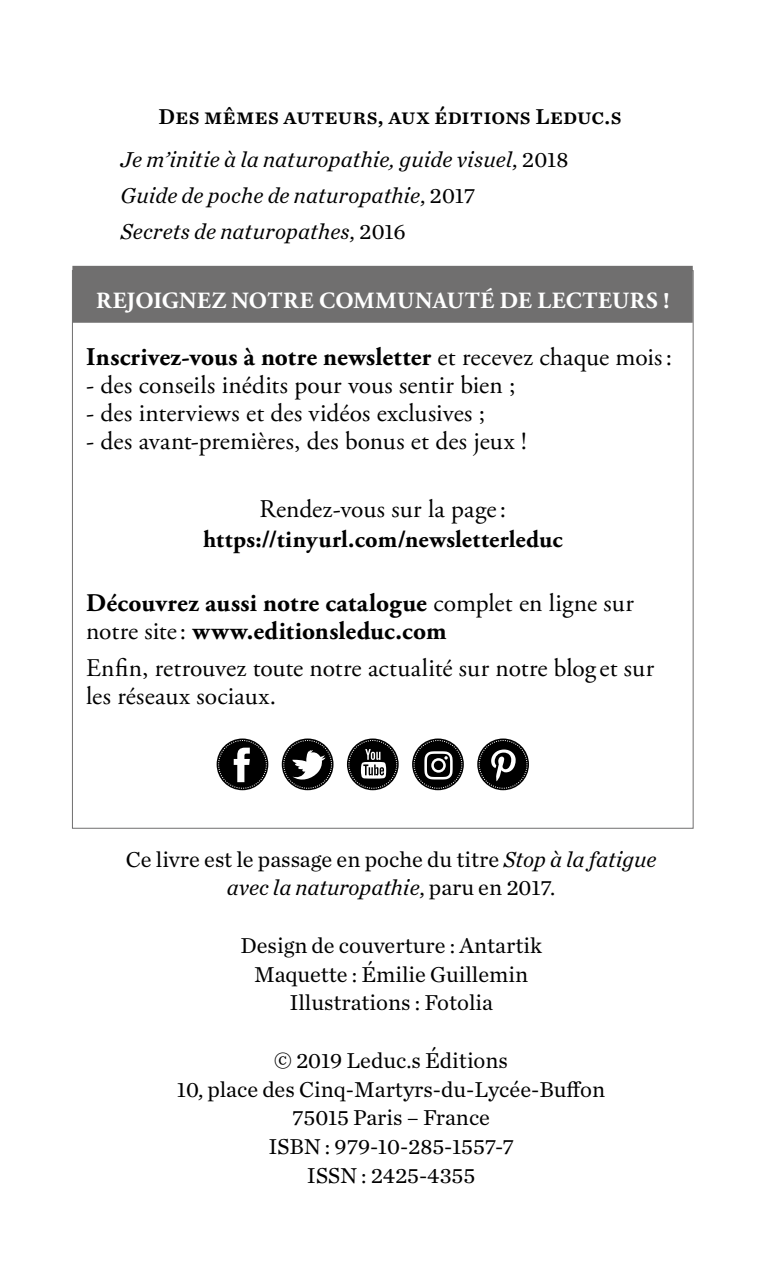
<style>
.page{position:relative;width:780px;height:1262px;background:#fff}
.page>*{position:absolute;margin:0;border:0;box-sizing:border-box;transform-origin:0 0}
.t1{font:25.5px/27.8px "Adobe Garamond Pro";letter-spacing:.005em;color:#000}
.t2{font:700 25.5px/27.8px "Adobe Garamond Pro";letter-spacing:.01em;color:#000}
.t3{font:700 24.25px "Adobe Garamond Pro";letter-spacing:.01em;color:#000}
.t4{font:700 23.25px "Adobe Garamond Pro";letter-spacing:.03em;color:#fff}
.t5{font:22.5px/28.8px "Chronicle Text G1";color:#000;text-align:center}
.t6{font:italic 22.5px/36.2px "Chronicle Text G1";letter-spacing:.005em;color:#000}
.t7{font:22.5px "Chronicle Text G1 Semi";letter-spacing:.015em;color:#000}
.s1{font-style:normal}
.s2{font-weight:400}
.s3{font-style:italic}
</style>
<div class="page">
<div style="left:72px;top:266px;width:620px;height:57px;background:#706f6f"></div>
<svg style="left:216px;top:738px;width:52px;height:52px"></svg>
<div style="left:218px;top:740px;width:49px;height:48px;border:1px dashed #fff;border-radius:50%"></div>
<svg style="left:234px;top:747px;width:16px;height:35px"></svg>
<svg style="left:282px;top:738px;width:51px;height:52px"></svg>
<div style="left:283px;top:740px;width:49px;height:48px;border:1px dashed #fff;border-radius:50%"></div>
<svg style="left:292px;top:749px;width:33px;height:33px"></svg>
<svg style="left:347px;top:738px;width:51px;height:52px"></svg>
<div style="left:348px;top:740px;width:49px;height:48px;border:1px dashed #fff;border-radius:50%"></div>
<svg style="left:361px;top:749px;width:25px;height:29px"></svg>
<svg style="left:477px;top:738px;width:52px;height:52px"></svg>
<div style="left:479px;top:740px;width:48px;height:48px;border:1px dashed #fff;border-radius:50%"></div>
<svg style="left:491px;top:749px;width:24px;height:32px"></svg>
<svg style="left:412px;top:738px;width:52px;height:52px"></svg>
<div style="left:414px;top:740px;width:48px;height:48px;border:1px dashed #fff;border-radius:50%"></div>
<svg style="left:424px;top:751px;width:28px;height:28px"></svg>
<p class="t7" style="left:158px;top:99px;width:464px">Des mêmes auteurs, aux éditions Leduc.s</p>
<p class="t6" style="left:120px;top:140px;width:449px">Je m’initie à la naturopathie, guide visuel<span class="s1">, 2018<br></span>Guide de poche de naturopathie<span class="s1">, 2017<br></span>Secrets de naturopathes<span class="s1">, 2016</span></p>
<p class="t4" style="left:96px;top:287px;width:575px">REJOIGNEZ NOTRE COMMUNAUTÉ DE LECTEURS !</p>
<p class="t2" style="left:86px;top:344px;width:587px">Inscrivez-vous à notre newsletter <span class="s2">et recevez chaque mois:</span></p>
<p class="t1" style="left:86px;top:372px;width:431px">- des conseils inédits pour vous sentir bien ;</p>
<p class="t1" style="left:86px;top:400px;width:400px">- des interviews et des vidéos exclusives ;</p>
<p class="t1" style="left:86px;top:428px;width:442px">- des avant-premières, des bonus et des jeux !</p>
<p class="t1" style="left:259px;top:496px;width:248px">Rendez-vous sur la page:</p>
<p class="t3" style="left:203px;top:525px;width:361px">https://tinyurl.com/newsletterleduc</p>
<p class="t2" style="left:86px;top:589px;width:549px">Découvrez aussi notre catalogue <span class="s2">complet en ligne sur notre site:</span> www.editionsleduc.com</p>
<p class="t1" style="left:86px;top:655px;width:569px">Enfin, retrouvez toute notre actualité sur notre blog et sur les réseaux sociaux.</p>
<p class="t5" style="left:126px;top:843px;width:532px">Ce livre est le passage en poche du titre <span class="s3">Stop à la fatigue avec la naturopathie</span>, paru en 2017.</p>
<p class="t5" style="left:240px;top:929px;width:303px">Design de couverture : Antartik<br>Maquette : Émilie Guillemin<br>Illustrations : Fotolia</p>
<p class="t5" style="left:177px;top:1044px;width:430px">© 2019 Leduc.s Éditions<br>10, place des Cinq-Martyrs-du-Lycée-Buffon<br>75015 Paris – France<br>ISBN : 979-10-285-1557-7<br>ISSN : 2425-4355</p>
</div>
